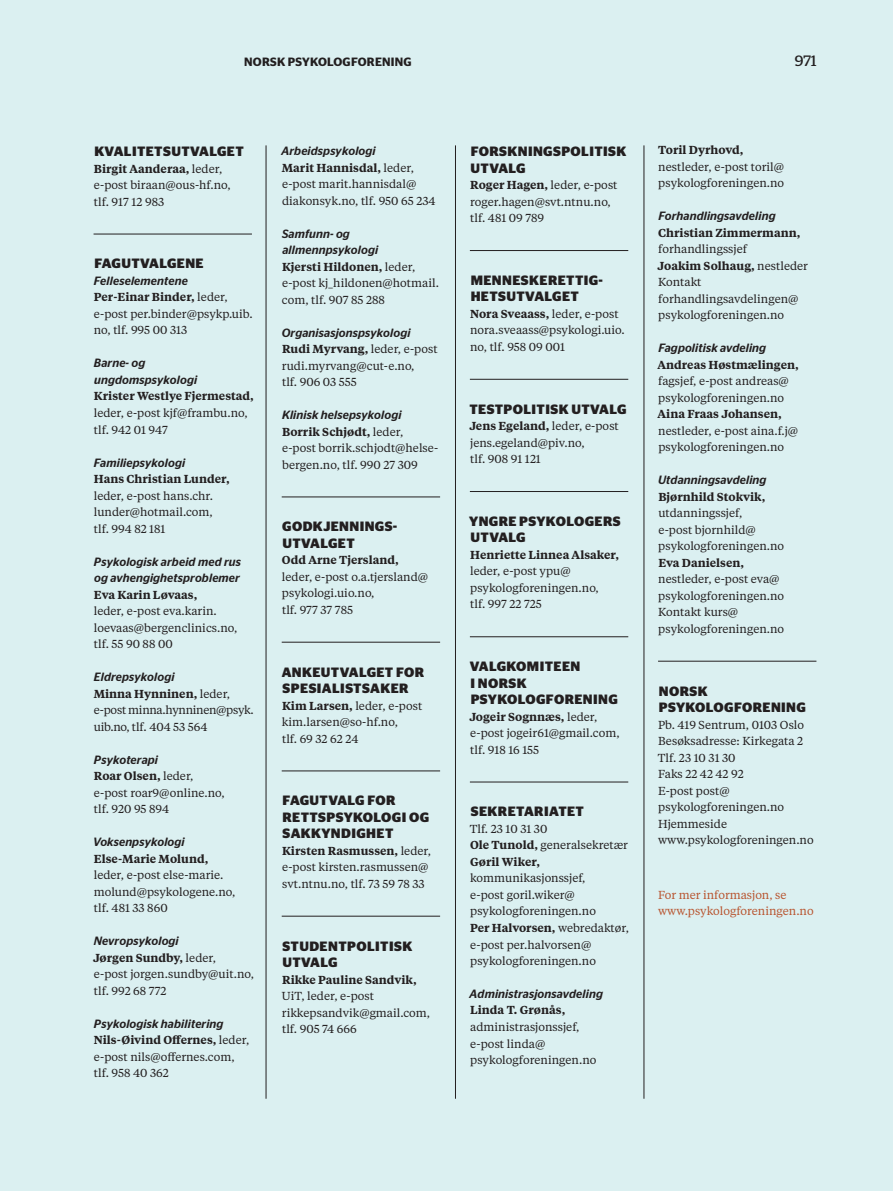
<style>
.page{position:relative;width:893px;height:1191px;background:#dbf0f1}
.page>*{position:absolute;margin:0;border:0;box-sizing:border-box;transform-origin:0 0}
.t1{font:15px "Stag";color:#231f20}
.t2{font:700 13.5px/16.5px "Stag Sans";letter-spacing:.03em;color:#231f20}
.t3{font:italic 500 12px/16.5px "Stag Sans";letter-spacing:.01em;color:#231f20}
.t4{font:600 12px "Stag Sans";color:#231f20}
.t5{font:11.55px/16.5px "Tiempos Text";color:#231f20}
.t6{font:600 11.55px "Tiempos Text";color:#231f20}
.t7{font:11.55px/16.5px "Tiempos Text";letter-spacing:-.025em;color:#231f20}
.t8{font:11.55px/16.5px "Tiempos Text";color:#b85530}
.s1{font-weight:600}
</style>
<div class="page">
<hr style="left:455px;top:145px;width:1px;height:953px;background:#231f20">
<hr style="left:644px;top:145px;width:1px;height:953px;background:#231f20">
<hr style="left:266px;top:145px;width:1px;height:953px;background:#231f20">
<hr style="left:94px;top:234px;width:158px;height:1px;background:#231f20">
<hr style="left:282px;top:496px;width:158px;height:1px;background:#231f20">
<hr style="left:282px;top:642px;width:158px;height:1px;background:#231f20">
<hr style="left:282px;top:770px;width:158px;height:1px;background:#231f20">
<hr style="left:282px;top:915px;width:158px;height:1px;background:#231f20">
<hr style="left:470px;top:250px;width:158px;height:1px;background:#231f20">
<hr style="left:470px;top:379px;width:158px;height:1px;background:#231f20">
<hr style="left:470px;top:491px;width:158px;height:1px;background:#231f20">
<hr style="left:470px;top:636px;width:158px;height:1px;background:#231f20">
<hr style="left:470px;top:781px;width:158px;height:1px;background:#231f20">
<hr style="left:658px;top:661px;width:158px;height:1px;background:#231f20">
<p class="t4" style="left:244px;top:54px;width:18px">NORSK</p>
<p class="t4" style="left:288px;top:54px;width:31px">PSYKOLOGFORENING</p>
<p class="t1" style="left:795px;top:52px;width:23px">971</p>
<p class="t2" style="left:94px;top:143px;width:151px">KVALITETS-UTVALGET</p>
<p class="t5" style="left:94px;top:160px;width:138px"><span class="s1">Birgit Aanderaa,</span> leder, e-post biraan@ous-hf.no, tlf. 917 12 983</p>
<p class="t2" style="left:94px;top:255px;width:111px">FAGUTVALGENE</p>
<p class="t3" style="left:94px;top:272px;width:96px">Felleselementene</p>
<p class="t5" style="left:94px;top:288px;width:160px"><span class="s1">Per-Einar Binder,</span> leder, e-post per.binder@psykp.uib. no, tlf. 995 00 313</p>
<p class="t3" style="left:94px;top:355px;width:105px">Barne- og ungdomspsykologi</p>
<p class="t6" style="left:94px;top:388px;width:161px">Krister Westlye Fjermestad,</p>
<p class="t5" style="left:94px;top:404px;width:156px">leder, e-post kjf@frambu.no, tlf. 942 01 947</p>
<p class="t3" style="left:94px;top:454px;width:93px">Familiepsykologi</p>
<p class="t6" style="left:94px;top:471px;width:137px">Hans Christian Lunder,</p>
<p class="t5" style="left:94px;top:487px;width:121px;text-align:justify">leder, e-post hans.chr. lunder@hotmail.com, tlf. 994 82 181</p>
<p class="t3" style="left:94px;top:553px;width:149px">Psykologisk arbeid med rus og avhengighetsproblemer</p>
<p class="t6" style="left:94px;top:586px;width:105px">Eva Karin Løvaas,</p>
<p class="t5" style="left:94px;top:602px;width:145px">leder, e-post eva.karin. loevaas@bergenclinics.no, tlf. 55 90 88 00</p>
<p class="t3" style="left:94px;top:668px;width:82px">Eldrepsykologi</p>
<p class="t7" style="left:94px;top:684px;width:162px"><span class="s1">Minna Hynninen,</span> leder, e-post minna.hynninen@psyk. uib.no, tlf. 404 53 564</p>
<p class="t3" style="left:94px;top:751px;width:66px">Psykoterapi</p>
<p class="t5" style="left:94px;top:767px;width:132px"><span class="s1">Roar Olsen,</span> leder, e-post roar9@online.no, tlf. 920 95 894</p>
<p class="t3" style="left:93px;top:833px;width:93px">Voksenpsykologi</p>
<p class="t6" style="left:94px;top:850px;width:116px">Else-Marie Molund,</p>
<p class="t5" style="left:94px;top:866px;width:143px">leder, e-post else-marie. molund@psykologene.no, tlf. 481 33 860</p>
<p class="t3" style="left:94px;top:932px;width:86px">Nevropsykologi</p>
<p class="t5" style="left:93px;top:948px;width:162px"><span class="s1">Jørgen Sundby,</span> leder,<br>e-post jorgen.sundby@uit.no, tlf. 992 68 772</p>
<p class="t3" style="left:94px;top:1015px;width:131px">Psykologisk habilitering</p>
<p class="t5" style="left:94px;top:1031px;width:157px"><span class="s1">Nils-Øivind Offernes,</span> leder, e-post nils@offernes.com, tlf. 958 40 362</p>
<p class="t3" style="left:281px;top:142px;width:96px">Arbeidspsykologi</p>
<p class="t5" style="left:282px;top:159px;width:155px"><span class="s1">Marit Hannisdal,</span> leder, e-post marit.hannisdal@ diakonsyk.no, tlf. 950 65 234</p>
<p class="t3" style="left:282px;top:225px;width:98px">Samfunn- og allmennpsykologi</p>
<p class="t5" style="left:282px;top:258px;width:159px"><span class="s1">Kjersti Hildonen,</span> leder, e-post kj_hildonen@hotmail. com, tlf. 907 85 288</p>
<p class="t3" style="left:282px;top:324px;width:130px">Organisasjonspsykologi</p>
<p class="t5" style="left:282px;top:340px;width:157px"><span class="s1">Rudi Myrvang,</span> leder, e-post rudi.myrvang@cut-e.no,<br>tlf. 906 03 555</p>
<p class="t3" style="left:282px;top:406px;width:121px">Klinisk helsepsykologi</p>
<p class="t5" style="left:282px;top:423px;width:158px"><span class="s1">Borrik Schjødt,</span> leder, e-post borrik.schjodt@helse&shy;bergen.no, tlf. 990 27 309</p>
<p class="t2" style="left:282px;top:518px;width:110px">GODKJENNINGS-<br>UTVALGET</p>
<p class="t6" style="left:282px;top:552px;width:118px">Odd Arne Tjersland,</p>
<p class="t5" style="left:282px;top:568px;width:148px">leder, e-post o.a.tjersland@ psykologi.uio.no,<br>tlf. 977 37 785</p>
<p class="t2" style="left:282px;top:663px;width:143px">ANKEUTVALGET FOR<br>SPESIALIST-SAK</p>
<p class="t2" style="left:391px;top:680px;width:18px">ER</p>
<p class="t5" style="left:282px;top:696px;width:142px"><span class="s1">Kim Larsen,</span> leder, e-post kim.larsen@so-hf.no,<br>tlf. 69 32 62 24</p>
<p class="t2" style="left:282px;top:792px;width:114px">FAGUTVALG FOR<br>RETTS-PS</p>
<p class="t2" style="left:344px;top:809px;width:87px">YKOLOGI OG</p>
<p class="t2" style="left:283px;top:825px;width:9px">SAK-K</p>
<p class="t2" style="left:322px;top:825px;width:73px">YNDIGHET</p>
<p class="t5" style="left:282px;top:842px;width:151px"><span class="s1">Kirsten Rasmussen,</span> leder, e-post kirsten.rasmussen@ svt.ntnu.no, tlf. 73 59 78 33</p>
<p class="t2" style="left:282px;top:937px;width:116px">STUDENTPOLITISK<br>UTVALG</p>
<p class="t6" style="left:282px;top:971px;width:136px">Rikke Pauline Sandvik,</p>
<p class="t5" style="left:282px;top:987px;width:150px">UiT, leder, e-post rikkepsandvik@gmail.com, tlf. 905 74 666</p>
<p class="t2" style="left:471px;top:143px;width:142px;text-indent:47px">NINGS----POLITISK<br>UTVALG</p>
<p class="t5" style="left:470px;top:176px;width:149px"><span class="s1">Roger Hagen,</span> leder, e-post roger.hagen@svt.ntnu.no, tlf. 481 09 789</p>
<p class="t2" style="left:471px;top:143px;width:24px">FORSK----</p>
<p class="t2" style="left:471px;top:272px;width:133px">MENNESKERETTIG-<br>HETSUTVALGET</p>
<p class="t5" style="left:470px;top:305px;width:156px"><span class="s1">Nora Sveaass,</span> leder, e-post nora.sveaass@psykologi.uio. no, tlf. 958 09 001</p>
<p class="t2" style="left:469px;top:401px;width:85px">TESTPOLITISK</p>
<p class="t2" style="left:571px;top:401px;width:57px">UTVALG</p>
<p class="t5" style="left:469px;top:417px;width:151px"><span class="s1">Jens Egeland,</span> leder, e-post jens.egeland@piv.no,<br>tlf. 908 91 121</p>
<p class="t2" style="left:469px;top:513px;width:144px">YNGRE PSYKOLOGERS<br>UTVALG</p>
<p class="t6" style="left:470px;top:547px;width:150px">Henriette Linnea Alsaker,</p>
<p class="t5" style="left:470px;top:562px;width:130px">leder, e-post ypu@ psykologforeningen.no, tlf. 997 22 725</p>
<p class="t2" style="left:470px;top:658px;width:150px">VALGKOMITEEN<br>I NORSK<br>PSYKOLOGFORENING</p>
<p class="t5" style="left:469px;top:708px;width:152px"><span class="s1">Jogeir Sognnæs,</span> leder, e-post jogeir61@gmail.com, tlf. 918 16 155</p>
<p class="t2" style="left:471px;top:803px;width:63px">SEKRETARIA</p>
<p class="t2" style="left:558px;top:803px;width:27px">TET</p>
<p class="t5" style="left:470px;top:820px;width:160px">Tlf. 23 10 31 30<br><span class="s1">Ole Tunold,</span> generalsekretær<br><span class="s1">Gøril Wiker,</span></p>
<p class="t5" style="left:470px;top:869px;width:160px">kommunikasjonssjef,<br>e-post goril.wiker@ psykologforeningen.no<br><span class="s1">Per Halvorsen,</span> webredaktør, e-post per.halvorsen@ psykologforeningen.no</p>
<p class="t3" style="left:469px;top:985px;width:135px">Administrasjonsavdeling</p>
<p class="t6" style="left:470px;top:1002px;width:97px">Linda T. Grønås,</p>
<p class="t5" style="left:470px;top:1018px;width:128px">administrasjonssjef, e-post linda@ psykologforeningen.no</p>
<p class="t6" style="left:658px;top:142px;width:87px">Toril Dyrhovd,</p>
<p class="t5" style="left:658px;top:158px;width:127px">nestleder, e-post toril@ psykologforeningen.no</p>
<p class="t3" style="left:658px;top:208px;width:119px">Forhandlingsavdeling</p>
<p class="t6" style="left:658px;top:224px;width:144px">Christian Zimmermann,</p>
<p class="t5" style="left:657px;top:240px;width:152px">forhandlingssjef<br><span class="s1">Joakim Solhaug,</span> nestleder<br>Kontakt forhandlingsavdelingen@ psykologforeningen.no</p>
<p class="t3" style="left:658px;top:340px;width:109px">Fagpolitisk avdeling</p>
<p class="t6" style="left:657px;top:356px;width:143px">Andreas Høstmælingen,</p>
<p class="t5" style="left:658px;top:372px;width:132px">fagsjef, e-post andreas@ psykologforeningen.no</p>
<p class="t6" style="left:657px;top:406px;width:125px">Aina Fraas Johansen,</p>
<p class="t5" style="left:658px;top:422px;width:141px">nestleder, e-post aina.f.j@ psykologforeningen.no</p>
<p class="t3" style="left:658px;top:472px;width:110px">Utdanningsavdeling</p>
<p class="t6" style="left:658px;top:488px;width:108px">Bjørnhild Stokvik,</p>
<p class="t5" style="left:658px;top:504px;width:127px">utdanningssjef,<br>e-post bjornhild@ psykologforeningen.no</p>
<p class="t6" style="left:658px;top:554px;width:87px">Eva Danielsen,</p>
<p class="t5" style="left:658px;top:570px;width:128px">nestleder, e-post eva@ psykologforeningen.no<br>Kontakt kurs@ psykologforeningen.no</p>
<p class="t2" style="left:659px;top:682px;width:149px">NORSK<br>PSYKOLOGFORENING</p>
<p class="t5" style="left:658px;top:715px;width:157px">Pb. 419 Sentrum, 0103 Oslo<br>Besøksadresse: Kirkegata 2<br>Tlf. 23 10 31 30<br>Faks 22 42 42 92<br>E-post post@ psykologforeningen.no<br>Hjemmeside www.psykologforeningen.no</p>
<p class="t8" style="left:658px;top:886px;width:157px">For mer informasjon, se www.psykologforeningen.no</p>
</div>
